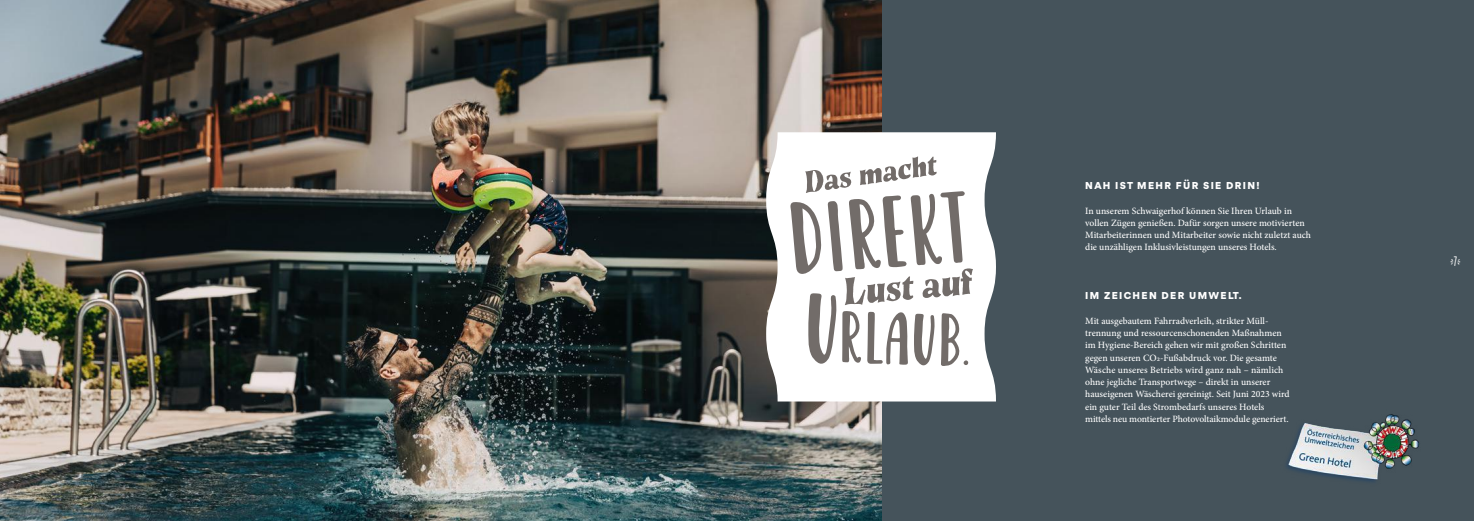
<style>
.page{position:relative;width:1474px;height:521px;background:#fff}
.page>*{position:absolute;margin:0;border:0;box-sizing:border-box;transform-origin:0 0}
.t1{font:10.5px "Garden Fancy Extras";color:#fff}
.t2{font:500 9.62px/12.2px "Minion Pro";color:#fff}
.t3{font:900 9.62px "Gordita";letter-spacing:.14em;color:#fff}
.s1{font-family:"Nexa Rust Handmade";font-stretch:condensed;font-size:14px}
</style>
<div class="page">
<div style="left:881px;top:0;width:592px;height:521px;background:#45535b"></div>
<img style="left:0;top:0;width:881px;height:521px">
<svg style="left:766px;top:132px;width:230px;height:269px;fill:#fff"></svg>
<svg style="left:790px;top:153px;width:182px;height:213px"></svg>
<img style="left:1286px;top:414px;width:133px;height:68px">
<p class="t3" style="left:1085px;top:178px;width:176px">NAH IST MEHR FÜR SIE DRIN!</p>
<p class="t2" style="left:1085px;top:204px;width:227px">In unserem Schwaigerhof können Sie Ihren Urlaub in vollen Zügen genießen. Dafür sorgen unsere motivierten Mitarbeiterinnen und Mitarbeiter sowie nicht zuletzt auch die unzähligen Inklusivleistungen unseres Hotels.</p>
<p class="t3" style="left:1085px;top:288px;width:158px">IM ZEICHEN DER UMWELT.</p>
<p class="t2" style="left:1085px;top:315px;width:206px">Mit ausgebautem Fahrradverleih, strikter Müll&shy;trennung und ressourcenschonenden Maßnahmen im Hygiene-Bereich gehen wir mit großen Schritten gegen unseren CO2-Fußabdruck vor. Die gesamte Wäsche unseres Betriebs wird ganz nah – nämlich ohne jegliche Transportwege – direkt in unserer hauseigenen Wäscherei gereinigt. Seit Juni 2023 wird ein guter Teil des Strombedarfs unseres Hotels mittels neu montierter Photovoltaikmodule generiert.</p>
<p class="t1" style="left:1449px;top:256px;width:12px">k<span class="s1">7</span>l</p>
</div>
